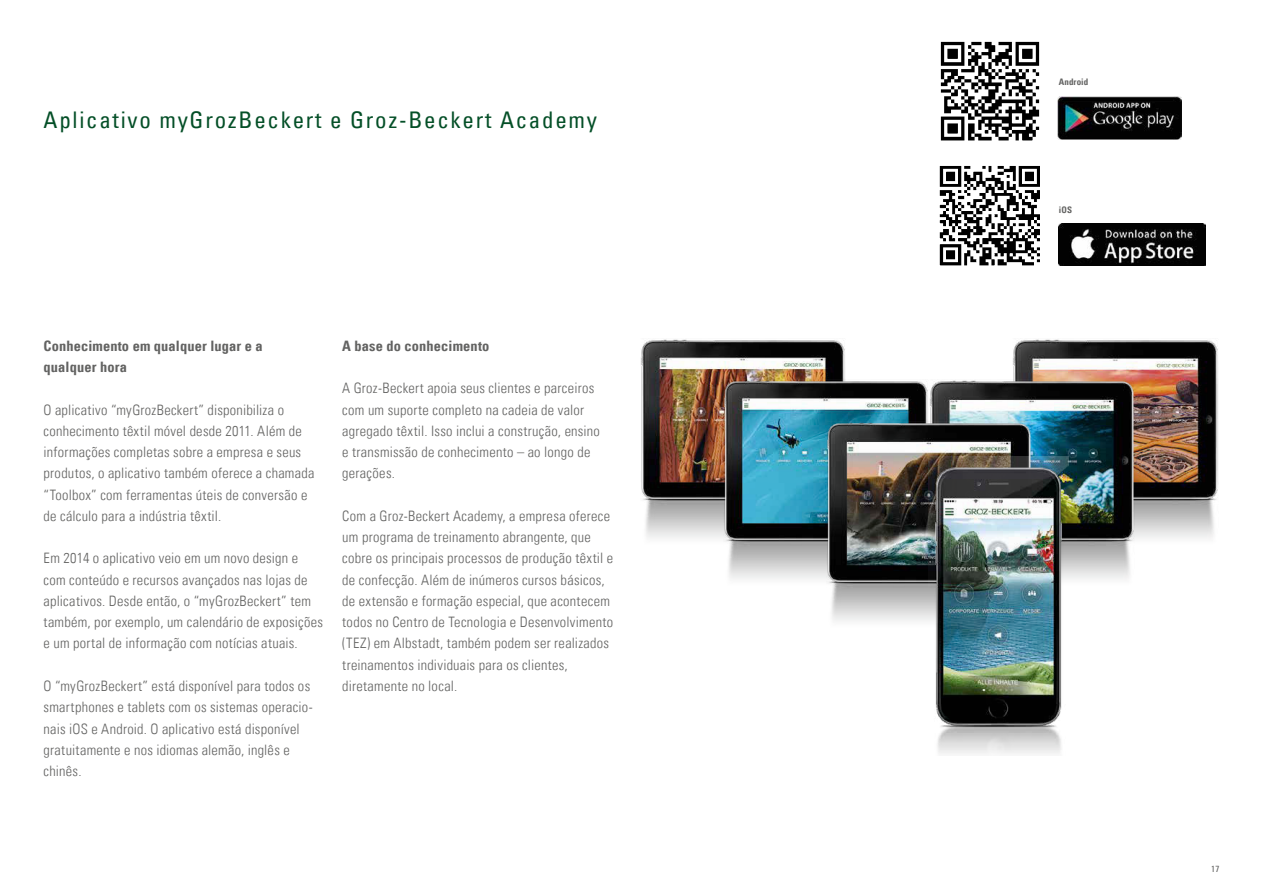
<style>
.page{position:relative;width:1263px;height:893px;background:#fff}
.page>*{position:absolute;margin:0;border:0;box-sizing:border-box;transform-origin:0 0}
.t1{font:condensed 22.95px "Univers Com 57";letter-spacing:.075em;color:#044f27}
.t2{font:14.4px/21.3px "Univers Com 47 Light Cond";letter-spacing:.02em;color:#636362}
.t3{font:14.4px/21.3px "Univers Com 67 Bold Cond";letter-spacing:.01em;color:#636362}
.t4{font:9px "Univers Com 67 Bold Cond";letter-spacing:.01em;color:#636362}
.t5{font:condensed 9px "Univers Com 57";color:#636362}
</style>
<div class="page">
<img style="left:1059px;top:223px;width:146px;height:42px">
<img style="left:1058px;top:97px;width:123px;height:42px">
<img style="left:1013px;top:339px;width:205px;height:199px">
<img style="left:641px;top:339px;width:205px;height:199px">
<img style="left:723px;top:380px;width:412px;height:199px">
<img style="left:826px;top:421px;width:206px;height:200px">
<img style="left:928px;top:456px;width:140px;height:298px">
<img style="left:940px;top:166px;width:100px;height:100px">
<img style="left:940px;top:41px;width:100px;height:100px">
<h1 class="t1" style="left:44px;top:105px;width:555px">Aplicativo myGrozBeckert e Groz-Beckert Academy</h1>
<p class="t3" style="left:44px;top:335px;width:221px">Conhecimento em qualquer lugar e a qualquer hora</p>
<p class="t2" style="left:44px;top:399px;width:272px">O aplicativo “myGrozBeckert” disponibiliza o conhecimento têxtil móvel desde 2011. Além de informações completas sobre a empresa e seus produtos, o aplicativo também oferece a chamada “Toolbox” com ferramentas úteis de conversão e de cálculo para a indústria têxtil.</p>
<p class="t2" style="left:44px;top:548px;width:281px">Em 2014 o aplicativo veio em um novo design e com conteúdo e recursos avançados nas lojas de aplicativos. Desde então, o “myGrozBeckert” tem também, por exemplo, um calendário de exposições e um portal de informação com notícias atuais.</p>
<p class="t2" style="left:44px;top:675px;width:271px">O “myGrozBeckert” está disponível para todos os smartphones e tablets com os sistemas operacio&shy;nais iOS e Android. O aplicativo está disponível gratuitamente e nos idiomas alemão, inglês e chinês.</p>
<p class="t3" style="left:342px;top:335px;width:149px">A base do conhecimento</p>
<p class="t2" style="left:342px;top:378px;width:259px">A Groz-Beckert apoia seus clientes e parceiros com um suporte completo na cadeia de valor agregado têxtil. Isso inclui a construção, ensino e transmissão de conhecimento – ao longo de gerações.</p>
<p class="t2" style="left:342px;top:505px;width:272px">Com a Groz-Beckert Academy, a empresa oferece um programa de treinamento abrangente, que cobre os principais processos de produção têxtil e de confecção. Além de inúmeros cursos básicos, de extensão e formação especial, que acontecem todos no Centro de Tecnologia e Desenvolvimento (TEZ) em Albstadt, também podem ser realizados treinamentos individuais para os clientes, diretamente no local.</p>
<p class="t4" style="left:1059px;top:76px;width:31px">Android</p>
<p class="t4" style="left:1059px;top:204px;width:15px">iOS</p>
<p class="t5" style="left:1211px;top:863px;width:10px">17</p>
</div>
